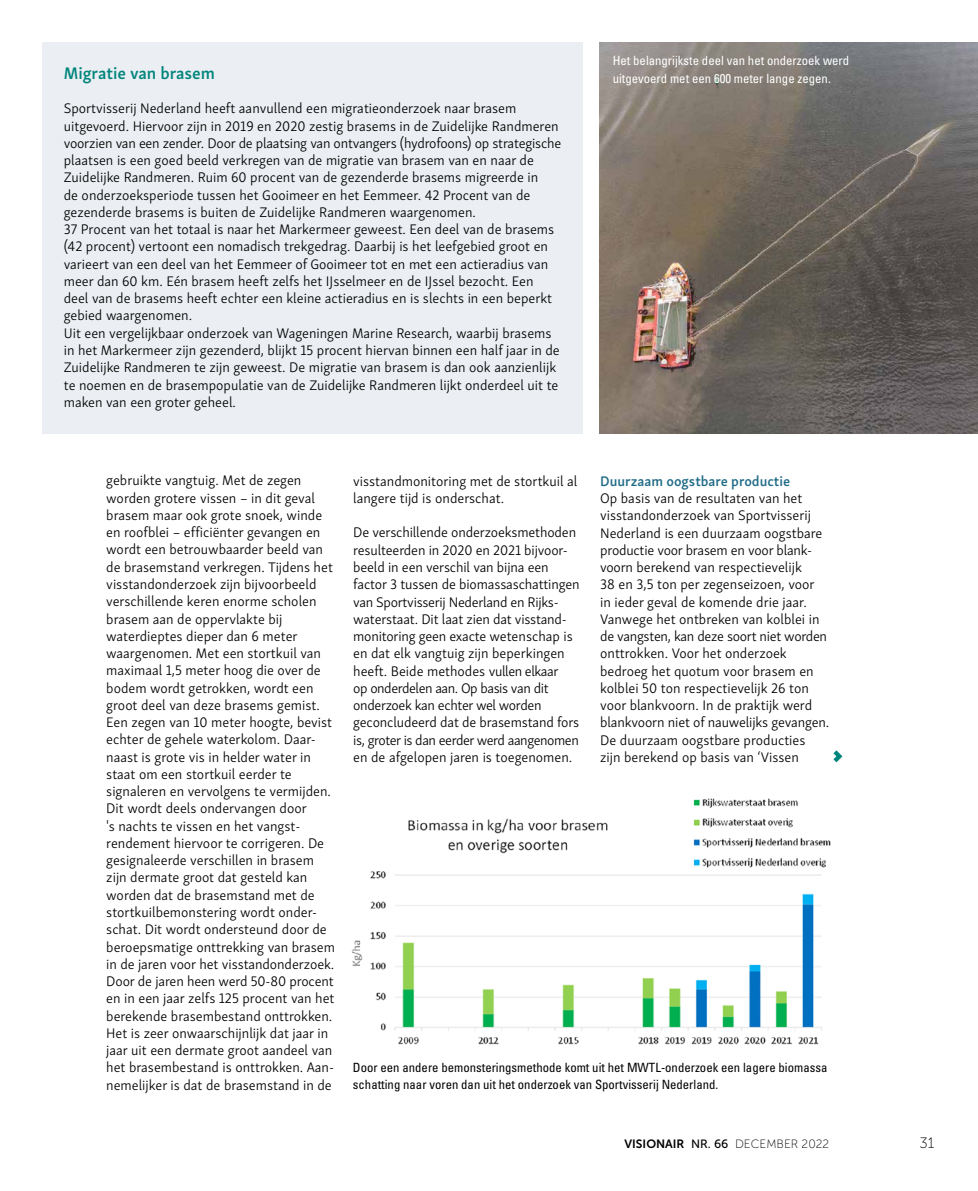
<style>
.page{position:relative;width:978px;height:1191px;background:#fff}
.page>*{position:absolute;margin:0;border:0;box-sizing:border-box;transform-origin:0 0}
.t1{font:600 17.25px "Skolar Sans";color:#00857c}
.t2{font:15px "Museo Sans 100";color:#000}
.t3{font:300 14.25px/17.2px "Skolar Sans";color:#000}
.t4{font:600 14.25px "Skolar Sans";color:#216c87}
.t5{font:condensed 12.75px/17.2px "Univers LT Std";color:#000}
.t6{font:condensed 12.75px/17.2px "Univers LT Std";color:#fff}
.t7{font:12px "Museo Sans 100";color:#000}
.s1{font-family:"Museo Sans 700"}
.s2{font-family:"Museo Sans 500"}
</style>
<div class="page">
<img style="left:351px;top:798px;width:480px;height:247px">
<div style="left:43px;top:42px;width:540px;height:392px;background:#ebeef2"></div>
<img style="left:600px;top:43px;width:378px;height:391px">
<svg style="left:833px;top:750px;width:9px;height:12px"></svg>
<p class="t1" style="left:64px;top:59px;width:153px">Migratie van brasem</p>
<p class="t3" style="left:64px;top:99px;width:499px">Sportvisserij Nederland heeft aanvullend een migratieonderzoek naar brasem uitgevoerd. Hiervoor zijn in 2019 en 2020 zestig brasems in de Zuidelijke Randmeren voorzien van een zender. Door de plaatsing van ontvangers (hydrofoons) op strategische plaatsen is een goed beeld verkregen van de migratie van brasem van en naar de Zuidelijke Randmeren. Ruim 60 procent van de gezenderde brasems migreerde in<br>de onderzoeksperiode tussen het Gooimeer en het Eemmeer. 42 Procent van de gezenderde brasems is buiten de Zuidelijke Randmeren waargenomen.<br>37 Procent van het totaal is naar het Markermeer geweest. Een deel van de brasems (42 procent) vertoont een nomadisch trekgedrag. Daarbij is het leefgebied groot en varieert van een deel van het Eemmeer of Gooimeer tot en met een actieradius van meer dan 60 km. Eén brasem heeft zelfs het IJsselmeer en de IJssel bezocht. Een deel van de brasems heeft echter een kleine actieradius en is slechts in een beperkt gebied waargenomen.<br>Uit een vergelijkbaar onderzoek van Wageningen Marine Research, waarbij brasems in het Markermeer zijn gezenderd, blijkt 15 procent hiervan binnen een half jaar in de Zuidelijke Randmeren te zijn geweest. De migratie van brasem is dan ook aanzienlijk te noemen en de brasempopulatie van de Zuidelijke Randmeren lijkt onderdeel uit te maken van een groter geheel.</p>
<p class="t6" style="left:613px;top:52px;width:238px">Het belangrijkste deel van het onderzoek werd uitgevoerd met een 600 meter lange zegen.</p>
<p class="t3" style="left:106px;top:471px;width:230px">gebruikte vangtuig. Met de zegen worden grotere vissen – in dit geval brasem maar ook grote snoek, winde en roofblei – efficiënter gevangen en wordt een betrouwbaarder beeld van de brasemstand verkregen. Tijdens het visstandonderzoek zijn bijvoorbeeld verschillende keren enorme scholen brasem aan de oppervlakte bij waterdieptes dieper dan 6 meter waargenomen. Met een stortkuil van maximaal 1,5 meter hoog die over de bodem wordt getrokken, wordt een groot deel van deze brasems gemist.<br>Een zegen van 10 meter hoogte, bevist echter de gehele waterkolom. Daar&shy;naast is grote vis in helder water in staat om een stortkuil eerder te signaleren en vervolgens te vermijden.<br>Dit wordt deels ondervangen door<br>'s nachts te vissen en het vangst&shy;rendement hiervoor te corrigeren. De gesignaleerde verschillen in brasem zijn dermate groot dat gesteld kan worden dat de brasemstand met de stortkuilbemonstering wordt onder&shy;schat. Dit wordt ondersteund door de beroepsmatige onttrekking van brasem in de jaren voor het visstandonderzoek.<br>Door de jaren heen werd 50-80 procent en in een jaar zelfs 125 procent van het berekende brasembestand onttrokken.<br>Het is zeer onwaarschijnlijk dat jaar in jaar uit een dermate groot aandeel van het brasembestand is onttrokken. Aan&shy;nemelijker is dat de brasemstand in de</p>
<p class="t3" style="left:353px;top:471px;width:226px">visstandmonitoring met de stortkuil al langere tijd is onderschat.</p>
<p class="t4" style="left:600px;top:469px;width:192px">Duurzaam oogstbare productie</p>
<p class="t3" style="left:600px;top:488px;width:230px">Op basis van de resultaten van het visstandonderzoek van Sportvisserij Nederland is een duurzaam oogstbare productie voor brasem en voor blank&shy;voorn berekend van respectievelijk<br>38 en 3,5 ton per zegenseizoen, voor<br>in ieder geval de komende drie jaar.<br>Vanwege het ontbreken van kolblei in de vangsten, kan deze soort niet worden onttrokken. Voor het onderzoek bedroeg het quotum voor brasem en kolblei 50 ton respectievelijk 26 ton voor blankvoorn. In de praktijk werd blankvoorn niet of nauwelijks gevangen.<br>De duurzaam oogstbare producties zijn berekend op basis van ‘Vissen</p>
<p class="t3" style="left:353px;top:523px;width:228px">De verschillende onderzoeksmethoden resulteerden in 2020 en 2021 bijvoor&shy;beeld in een verschil van bijna een factor 3 tussen de biomassaschattingen van Sportvisserij Nederland en Rijks&shy;waterstaat. Dit laat zien dat visstand&shy;monitoring geen exacte wetenschap is en dat elk vangtuig zijn beperkingen heeft. Beide methodes vullen elkaar<br>op onderdelen aan. Op basis van dit onderzoek kan echter wel worden geconcludeerd dat de brasemstand fors is, groter is dan eerder werd aangenomen en de afgelopen jaren is toegenomen.</p>
<p class="t5" style="left:353px;top:1058px;width:476px">Door een andere bemonsteringsmethode komt uit het MWTL-onderzoek een lagere biomassa schatting naar voren dan uit het onderzoek van Sportvisserij Nederland.</p>
<p class="t7" style="left:625px;top:1138px;width:206px"><span class="s1">VISIONAIR</span> <span class="s2">NR. 66</span> DECEMBER 2022</p>
<p class="t2" style="left:919px;top:1135px;width:16px">31</p>
</div>
